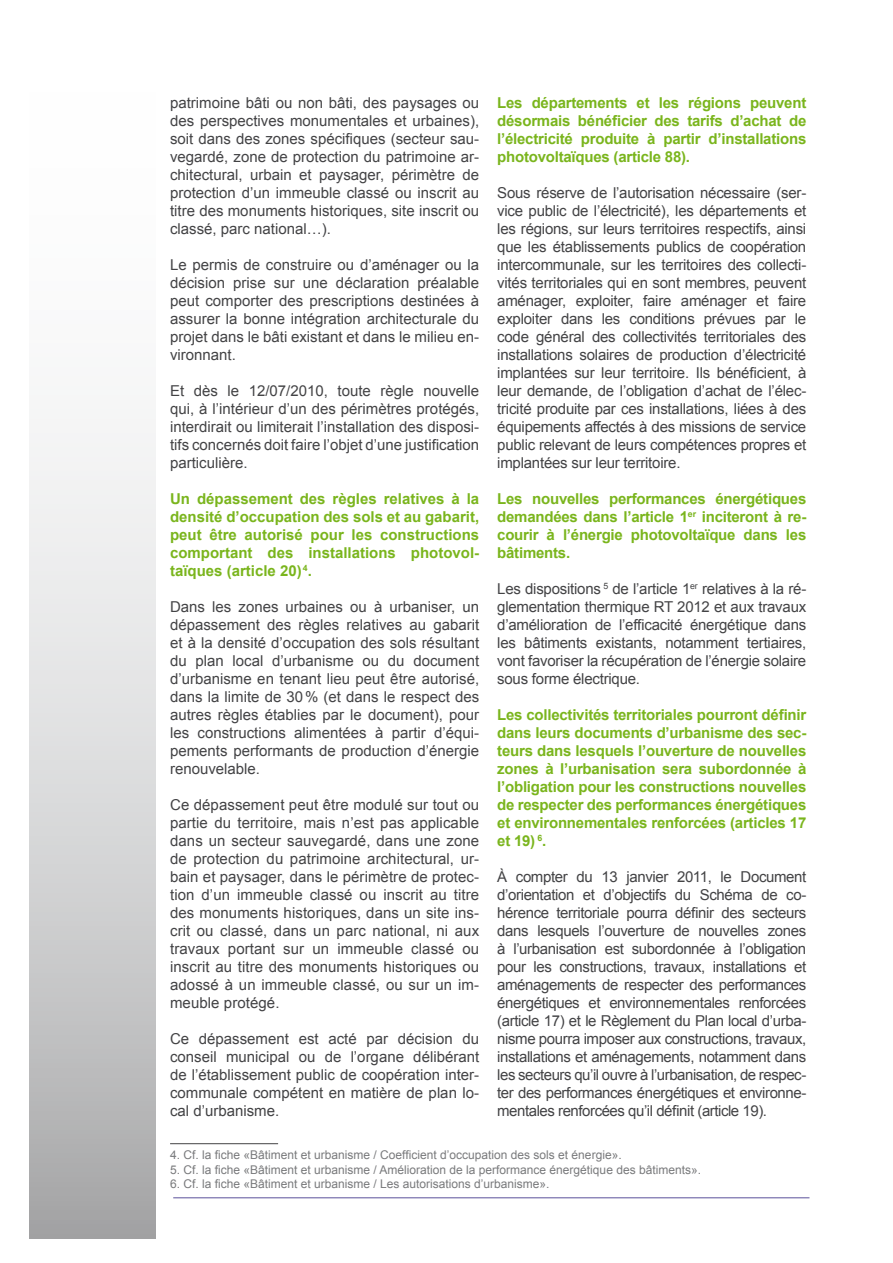
<style>
.page{position:relative;width:893px;height:1263px;background:#fff}
.page>*{position:absolute;margin:0;border:0;box-sizing:border-box;transform-origin:0 0}
.t1{font:15px/18px "Arial";color:#434345;text-align:justify}
.t2{font:700 15px/18px "Arial";letter-spacing:-.015em;color:#7ab51d;text-align:justify}
.t3{font:12px "Arial";color:#797a7c}
</style>
<div class="page">
<svg style="left:30px;top:433px;width:126px;height:805px;background:#d2d3d4"></svg>
<hr style="left:173px;top:1197px;width:636px;height:1px;background:#5b519a">
<hr style="left:170px;top:1143px;width:108px;height:1px;background:#434345">
<p class="t2" style="left:497px;top:94px;width:311px">Les départements et les régions peuvent désormais bénéficier des tarifs d’achat de l’électricité produite à partir d’installations photovoltaïques (article 88).</p>
<p class="t1" style="left:497px;top:184px;width:311px">Sous réserve de l’autorisation nécessaire (ser&shy;vice public de l’électricité), les départements et les régions, sur leurs territoires respectifs, ainsi que les établissements publics de coopération intercommunale, sur les territoires des collecti&shy;vités territoriales qui en sont membres, peuvent aménager, exploiter, faire aménager et faire exploiter dans les conditions prévues par le code général des collectivités territoriales des installations solaires de production d’électricité implantées sur leur territoire. Ils bénéficient, à leur demande, de l’obligation d’achat de l’élec&shy;tricité produite par ces installations, liées à des équipements affectés à des missions de service public relevant de leurs compétences propres et implantées sur leur territoire.</p>
<p class="t2" style="left:497px;top:490px;width:311px">Les nouvelles performances énergétiques demandées dans l’article 1<sup>er</sup> inciteront à re&shy;courir à l’énergie photovoltaïque dans les bâtiments.</p>
<p class="t1" style="left:497px;top:580px;width:311px">Les dispositions <sup>5</sup> de l’article 1<sup>er</sup> relatives à la ré&shy;glementation thermique RT 2012 et aux travaux d’amélioration de l’efficacité énergétique dans les bâtiments existants, notamment tertiaires, vont favoriser la récupération de l’énergie solaire sous forme électrique.</p>
<p class="t2" style="left:497px;top:706px;width:311px">Les collectivités territoriales pourront définir dans leurs documents d’urbanisme des sec&shy;teurs dans lesquels l’ouverture de nouvelles zones à l’urbanisation sera subordonnée à l’obligation pour les constructions nouvelles de respecter des performances énergétiques et environnementales renforcées (articles 17 et 19) <sup>6</sup>.</p>
<p class="t1" style="left:497px;top:868px;width:311px">À compter du 13 janvier 2011, le Document d’orientation et d’objectifs du Schéma de co&shy;hérence territoriale pourra définir des secteurs dans lesquels l’ouverture de nouvelles zones à l’urbanisation est subordonnée à l’obligation pour les constructions, travaux, installations et aménagements de respecter des performances énergétiques et environnementales renforcées (article 17) et le Règlement du Plan local d’urba&shy;nisme pourra imposer aux constructions, travaux, installations et aménagements, notamment dans les secteurs qu’il ouvre à l’urbanisation, de respec&shy;ter des performances énergétiques et environne&shy;mentales renforcées qu’il définit (article 19).</p>
<p class="t3" style="left:170px;top:1147px;width:453px">4. Cf. la fiche «Bâtiment et urbanisme / Coefficient d’occupation des sols et énergie».</p>
<p class="t3" style="left:170px;top:1161px;width:532px">5. Cf. la fiche «Bâtiment et urbanisme / Amélioration de la performance énergétique des bâtiments».</p>
<p class="t3" style="left:170px;top:1176px;width:381px">6. Cf. la fiche «Bâtiment et urbanisme / Les autorisations d’urbanisme».</p>
<p class="t1" style="left:170px;top:94px;width:311px">patrimoine bâti ou non bâti, des paysages ou des perspectives monumentales et urbaines), soit dans des zones spécifiques (secteur sau&shy;vegardé, zone de protection du patrimoine ar&shy;chitectural, urbain et paysager, périmètre de protection d’un immeuble classé ou inscrit au titre des monuments historiques, site inscrit ou classé, parc national…).</p>
<p class="t1" style="left:170px;top:256px;width:311px">Le permis de construire ou d’aménager ou la décision prise sur une déclaration préalable peut comporter des prescriptions destinées à assurer la bonne intégration architecturale du projet dans le bâti existant et dans le milieu en&shy;vironnant.</p>
<p class="t1" style="left:170px;top:382px;width:311px">Et dès le 12/07/2010, toute règle nouvelle qui, à l’intérieur d’un des périmètres protégés, interdirait ou limiterait l’installation des disposi&shy;tifs concernés doit faire l’objet d’une justification particulière.</p>
<p class="t2" style="left:170px;top:490px;width:311px">Un dépassement des règles relatives à la densité d’occupation des sols et au gabarit, peut être autorisé pour les constructions comportant des installations photovol&shy;taïques (article 20)<sup>4</sup>.</p>
<p class="t1" style="left:170px;top:598px;width:311px">Dans les zones urbaines ou à urbaniser, un dépassement des règles relatives au gabarit et à la densité d’occupation des sols résultant du plan local d’urbanisme ou du document d’urbanisme en tenant lieu peut être autorisé, dans la limite de 30% (et dans le respect des autres règles établies par le document), pour les constructions alimentées à partir d’équi&shy;pements performants de production d’énergie renouvelable.</p>
<p class="t1" style="left:170px;top:796px;width:311px">Ce dépassement peut être modulé sur tout ou partie du territoire, mais n’est pas applicable dans un secteur sauvegardé, dans une zone de protection du patrimoine architectural, ur&shy;bain et paysager, dans le périmètre de protec&shy;tion d’un immeuble classé ou inscrit au titre des monuments historiques, dans un site ins&shy;crit ou classé, dans un parc national, ni aux travaux portant sur un immeuble classé ou inscrit au titre des monuments historiques ou adossé à un immeuble classé, ou sur un im&shy;meuble protégé.</p>
<p class="t1" style="left:170px;top:1030px;width:311px">Ce dépassement est acté par décision du conseil municipal ou de l’organe délibérant de l’établissement public de coopération inter&shy;communale compétent en matière de plan lo&shy;cal d’urbanisme.</p>
</div>
